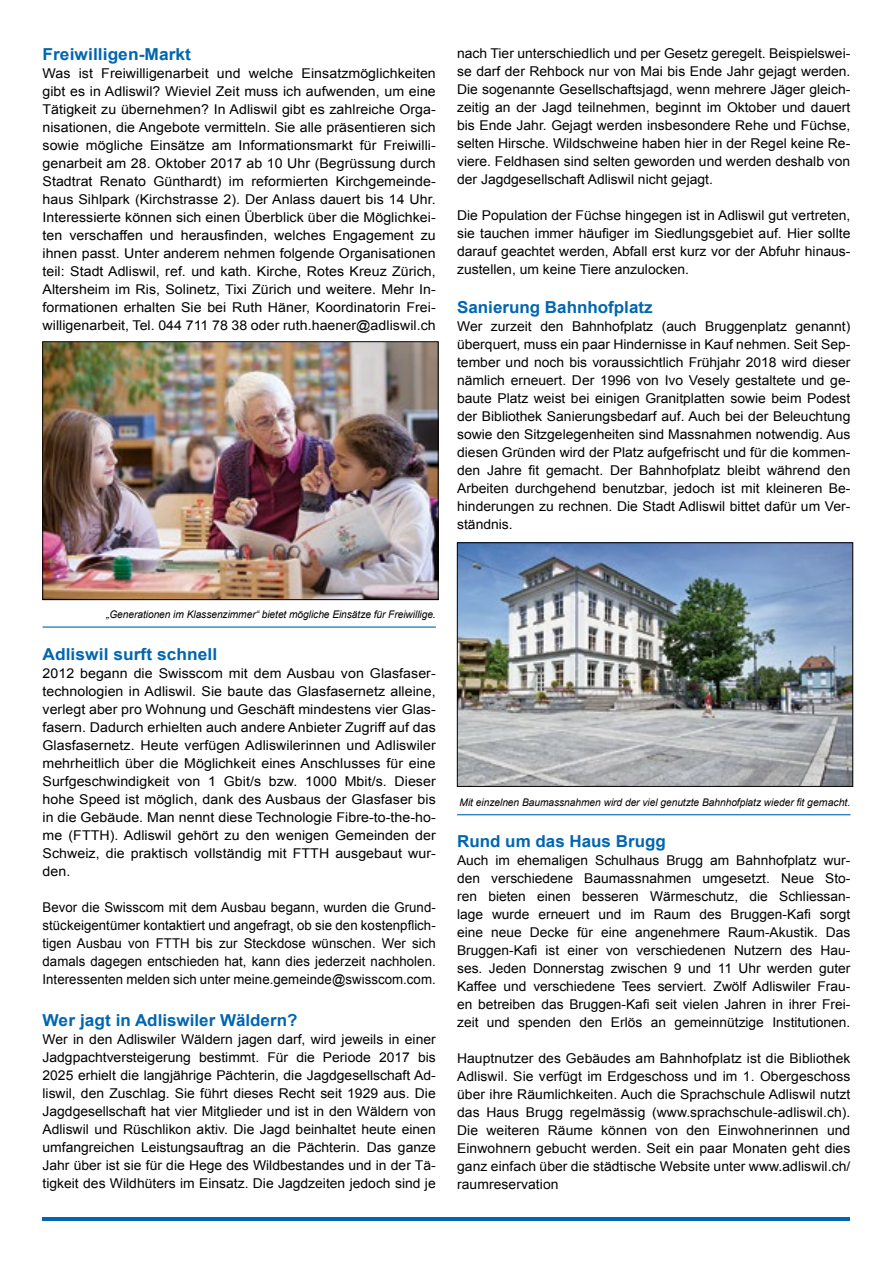
<style>
.page{position:relative;width:893px;height:1263px;background:#fff}
.page>*{position:absolute;margin:0;border:0;box-sizing:border-box;transform-origin:0 0}
.t1{font:700 16.5px "Arial";color:#0066b0;scale:1.05 1}
.t2{font:700 16.5px "Arial";color:#0066b0}
.t3{font:13.5px/18px "Arial";color:#000;text-align:justify}
.t4{font:13.5px/18px "Arial";color:#000;text-align:justify;scale:1.05 1}
.t5{font:italic 10.5px "Arial";letter-spacing:-.005em;color:#000}
</style>
<div class="page">
<img style="left:459px;top:544px;width:392px;height:241px">
<div style="left:457px;top:542px;width:396px;height:245px;border:1px solid #000"></div>
<hr style="left:457px;top:814px;width:393px;height:1px;background:#0066b0">
<img style="left:45px;top:343px;width:391px;height:255px">
<div style="left:43px;top:341px;width:395px;height:259px;border:1px solid #000"></div>
<hr style="left:43px;top:626px;width:393px;height:2px;background:#0066b0">
<hr style="left:43px;top:1217px;width:807px;height:3px;background:#0066b0">
<p class="t1" style="left:43px;top:43px;width:143px">Freiwilligen-Markt</p>
<p class="t4" style="left:43px;top:64px;width:376px">Was ist Freiwilligenarbeit und welche Einsatzmöglichkeiten gibt es in Adliswil? Wieviel Zeit muss ich aufwenden, um eine Tätigkeit zu übernehmen? In Adliswil gibt es zahlreiche Orga&shy;nisationen, die Angebote vermitteln. Sie alle präsentieren sich sowie mögliche Einsätze am Informationsmarkt für Freiwilli&shy;genarbeit am 28. Oktober 2017 ab 10 Uhr (Begrüssung durch Stadtrat Renato Günthardt) im reformierten Kirchgemeinde&shy;haus Sihlpark (Kirchstrasse 2). Der Anlass dauert bis 14 Uhr.<br>Interessierte können sich einen Überblick über die Möglichkei&shy;ten verschaffen und herausfinden, welches Engagement zu ihnen passt. Unter anderem nehmen folgende Organisationen teil: Stadt Adliswil, ref. und kath. Kirche, Rotes Kreuz Zürich, Altersheim im Ris, Solinetz, Tixi Zürich und weitere. Mehr In&shy;formationen erhalten Sie bei Ruth Häner, Koordinatorin Frei&shy;willigenarbeit, Tel. 044 711 78 38 oder ruth.haener@adliswil.ch</p>
<p class="t3" style="left:457px;top:44px;width:395px">nach Tier unterschiedlich und per Gesetz geregelt. Beispielswei&shy;se darf der Rehbock nur von Mai bis Ende Jahr gejagt werden.<br>Die sogenannte Gesellschaftsjagd, wenn mehrere Jäger gleich&shy;zeitig an der Jagd teilnehmen, beginnt im Oktober und dauert bis Ende Jahr. Gejagt werden insbesondere Rehe und Füchse, selten Hirsche. Wildschweine haben hier in der Regel keine Re&shy;viere. Feldhasen sind selten geworden und werden deshalb von der Jagdgesellschaft Adliswil nicht gejagt.</p>
<p class="t3" style="left:457px;top:206px;width:395px">Die Population der Füchse hingegen ist in Adliswil gut vertreten, sie tauchen immer häufiger im Siedlungsgebiet auf. Hier sollte darauf geachtet werden, Abfall erst kurz vor der Abfuhr hinaus&shy;zustellen, um keine Tiere anzulocken.</p>
<p class="t2" style="left:457px;top:296px;width:197px">Sanierung Bahnhofplatz</p>
<p class="t3" style="left:457px;top:317px;width:395px">Wer zurzeit den Bahnhofplatz (auch Bruggenplatz genannt) überquert, muss ein paar Hindernisse in Kauf nehmen. Seit Sep&shy;tember und noch bis voraussichtlich Frühjahr 2018 wird dieser nämlich erneuert. Der 1996 von Ivo Vesely gestaltete und ge&shy;baute Platz weist bei einigen Granitplatten sowie beim Podest der Bibliothek Sanierungsbedarf auf. Auch bei der Beleuchtung sowie den Sitzgelegenheiten sind Massnahmen notwendig. Aus diesen Gründen wird der Platz aufgefrischt und für die kommen&shy;den Jahre fit gemacht. Der Bahnhofplatz bleibt während den Arbeiten durchgehend benutzbar, jedoch ist mit kleineren Be&shy;hinderungen zu rechnen. Die Stadt Adliswil bittet dafür um Ver&shy;ständnis.</p>
<p class="t5" style="left:106px;top:607px;width:331px">„Generationen im Klassenzimmer“ bietet mögliche Einsätze für Freiwillige.</p>
<p class="t1" style="left:43px;top:643px;width:168px">Adliswil surft schnell</p>
<p class="t4" style="left:43px;top:664px;width:376px">2012 begann die Swisscom mit dem Ausbau von Glasfaser&shy;technologien in Adliswil. Sie baute das Glasfasernetz alleine, verlegt aber pro Wohnung und Geschäft mindestens vier Glas&shy;fasern. Dadurch erhielten auch andere Anbieter Zugriff auf das Glasfasernetz. Heute verfügen Adliswilerinnen und Adliswiler mehrheitlich über die Möglichkeit eines Anschlusses für eine Surfgeschwindigkeit von 1 Gbit/s bzw. 1000 Mbit/s. Dieser hohe Speed ist möglich, dank des Ausbaus der Glasfaser bis in die Gebäude. Man nennt diese Technologie Fibre-to-the-ho&shy;me (FTTH). Adliswil gehört zu den wenigen Gemeinden der Schweiz, die praktisch vollständig mit FTTH ausgebaut wur&shy;den.</p>
<p class="t3" style="left:43px;top:898px;width:395px">Bevor die Swisscom mit dem Ausbau begann, wurden die Grund&shy;stückeigentümer kontaktiert und angefragt, ob sie den kostenpflich&shy;tigen Ausbau von FTTH bis zur Steckdose wünschen. Wer sich damals dagegen entschieden hat, kann dies jederzeit nachholen.<br>Interessenten melden sich unter meine.gemeinde@swisscom.com.</p>
<p class="t1" style="left:43px;top:1009px;width:244px">Wer jagt in Adliswiler Wäldern?</p>
<p class="t3" style="left:43px;top:1030px;width:395px">Wer in den Adliswiler Wäldern jagen darf, wird jeweils in einer Jadgpachtversteigerung bestimmt. Für die Periode 2017 bis 2025 erhielt die langjährige Pächterin, die Jagdgesellschaft Ad&shy;liswil, den Zuschlag. Sie führt dieses Recht seit 1929 aus. Die Jagdgesellschaft hat vier Mitglieder und ist in den Wäldern von Adliswil und Rüschlikon aktiv. Die Jagd beinhaltet heute einen umfangreichen Leistungsauftrag an die Pächterin. Das ganze Jahr über ist sie für die Hege des Wildbestandes und in der Tä&shy;tigkeit des Wildhüters im Einsatz. Die Jagdzeiten jedoch sind je</p>
<p class="t5" style="left:460px;top:795px;width:392px">Mit einzelnen Baumassnahmen wird der viel genutzte Bahnhofplatz wieder fit gemacht.</p>
<p class="t2" style="left:457px;top:830px;width:210px">Rund um das Haus Brugg</p>
<p class="t3" style="left:457px;top:851px;width:395px">Auch im ehemaligen Schulhaus Brugg am Bahnhofplatz wur&shy;den verschiedene Baumassnahmen umgesetzt. Neue Sto&shy;ren bieten einen besseren Wärmeschutz, die Schliessan&shy;lage wurde erneuert und im Raum des Bruggen-Kafi sorgt eine neue Decke für eine angenehmere Raum-Akustik. Das Bruggen-Kafi ist einer von verschiedenen Nutzern des Hau&shy;ses. Jeden Donnerstag zwischen 9 und 11 Uhr werden guter Kaffee und verschiedene Tees serviert. Zwölf Adliswiler Frau&shy;en betreiben das Bruggen-Kafi seit vielen Jahren in ihrer Frei&shy;zeit und spenden den Erlös an gemeinnützige Institutionen.</p>
<p class="t3" style="left:457px;top:1049px;width:395px">Hauptnutzer des Gebäudes am Bahnhofplatz ist die Bibliothek Adliswil. Sie verfügt im Erdgeschoss und im 1. Obergeschoss über ihre Räumlichkeiten. Auch die Sprachschule Adliswil nutzt das Haus Brugg regelmässig (www.sprachschule-adliswil.ch).<br>Die weiteren Räume können von den Einwohnerinnen und Einwohnern gebucht werden. Seit ein paar Monaten geht dies ganz einfach über die städtische Website unter www.adliswil.ch/ raumreservation</p>
</div>
